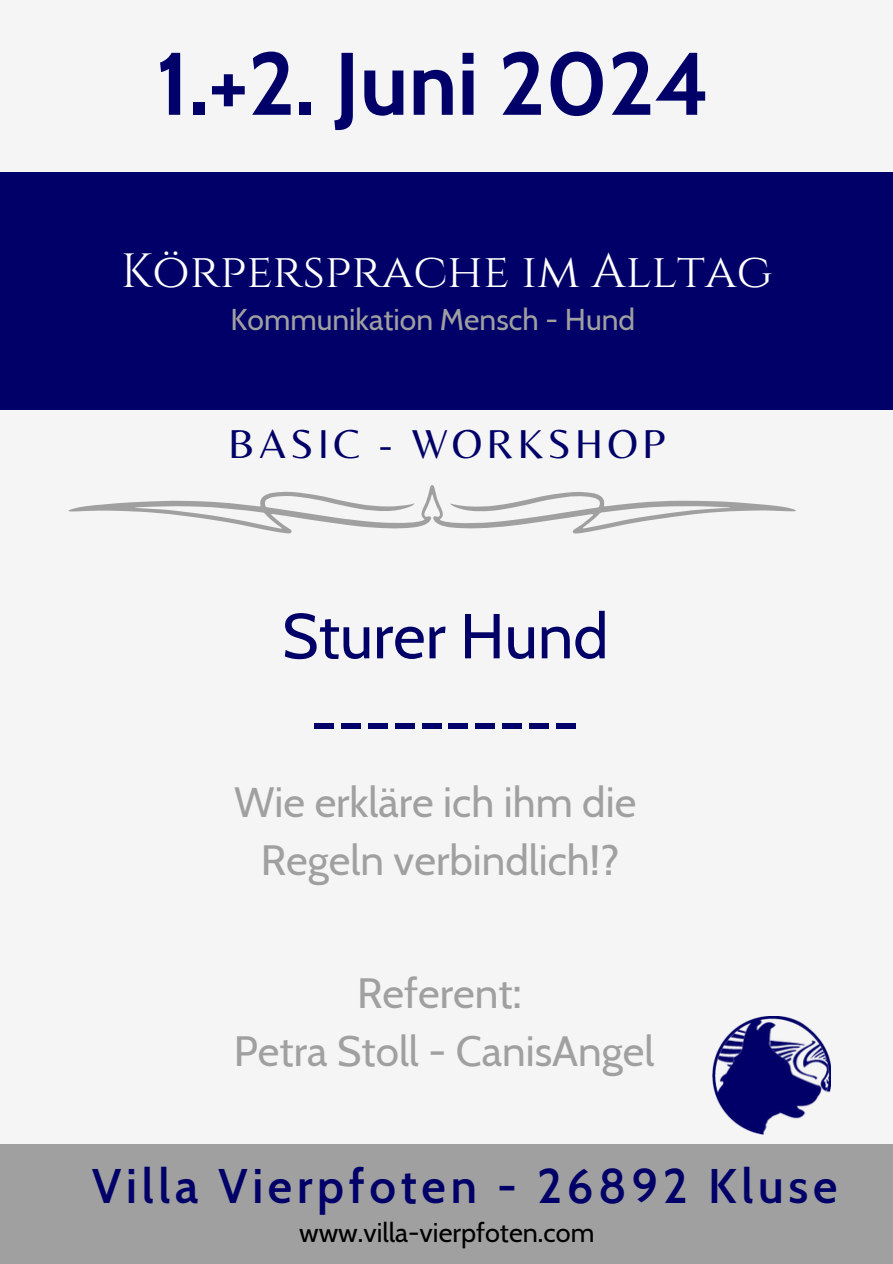
<style>
.page{position:relative;width:893px;height:1264px;background:#fff}
.page>*{position:absolute;margin:0;border:0;box-sizing:border-box;transform-origin:0 0}
.t1{font:700 88.5px "Cabin";color:#000068}
.t2{font:63.3px "Cabin";color:#000068}
.t3{font:48px "Cinzel";color:#fff}
.t4{font:600 47.25px "Cabin";letter-spacing:.1em;color:#000068}
.t5{font:42.15px "Cabin";color:#a0a0a0}
.t6{font:42px "Belleza";letter-spacing:.1em;color:#000068}
.t7{font:30px "Cabin";color:#a0a0a0}
.t8{font:27px "Cabin";color:#000}
</style>
<div class="page">
<div style="left:0;top:0;width:892px;height:1263px;background:#f5f5f5"></div>
<div style="left:0;top:1143px;width:892px;height:120px;background:#a0a0a0"></div>
<div style="left:0;top:172px;width:892px;height:238px;background:#000068"></div>
<img style="left:712px;top:1016px;width:118px;height:118px">
<svg style="left:68px;top:485px;width:727px;height:48px"></svg>
<p class="t1" style="left:156px;top:29px;width:555px">1.+2. Juni 2024</p>
<p class="t3" style="left:121px;top:241px;width:653px">Körpersprache im Alltag</p>
<p class="t7" style="left:230px;top:301px;width:406px">Kommunikation Mensch - Hund</p>
<p class="t6" style="left:228px;top:418px;width:438px">BASIC - WORKSHOP</p>
<p class="t2" style="left:281px;top:597px;width:328px">Sturer Hund</p>
<p class="t2" style="left:310px;top:684px;width:270px">----------</p>
<p class="t5" style="left:234px;top:776px;width:403px">Wie erkläre ich ihm die</p>
<p class="t5" style="left:261px;top:834px;width:360px">Regeln verbindlich!?</p>
<p class="t5" style="left:357px;top:967px;width:166px">Referent:</p>
<p class="t5" style="left:234px;top:1025px;width:422px">Petra Stoll - CanisAngel</p>
<p class="t4" style="left:92px;top:1157px;width:746px">Villa Vierpfoten - 26892 Kluse</p>
<p class="t8" style="left:299px;top:1216px;width:297px">www.villa-vierpfoten.com</p>
</div>
